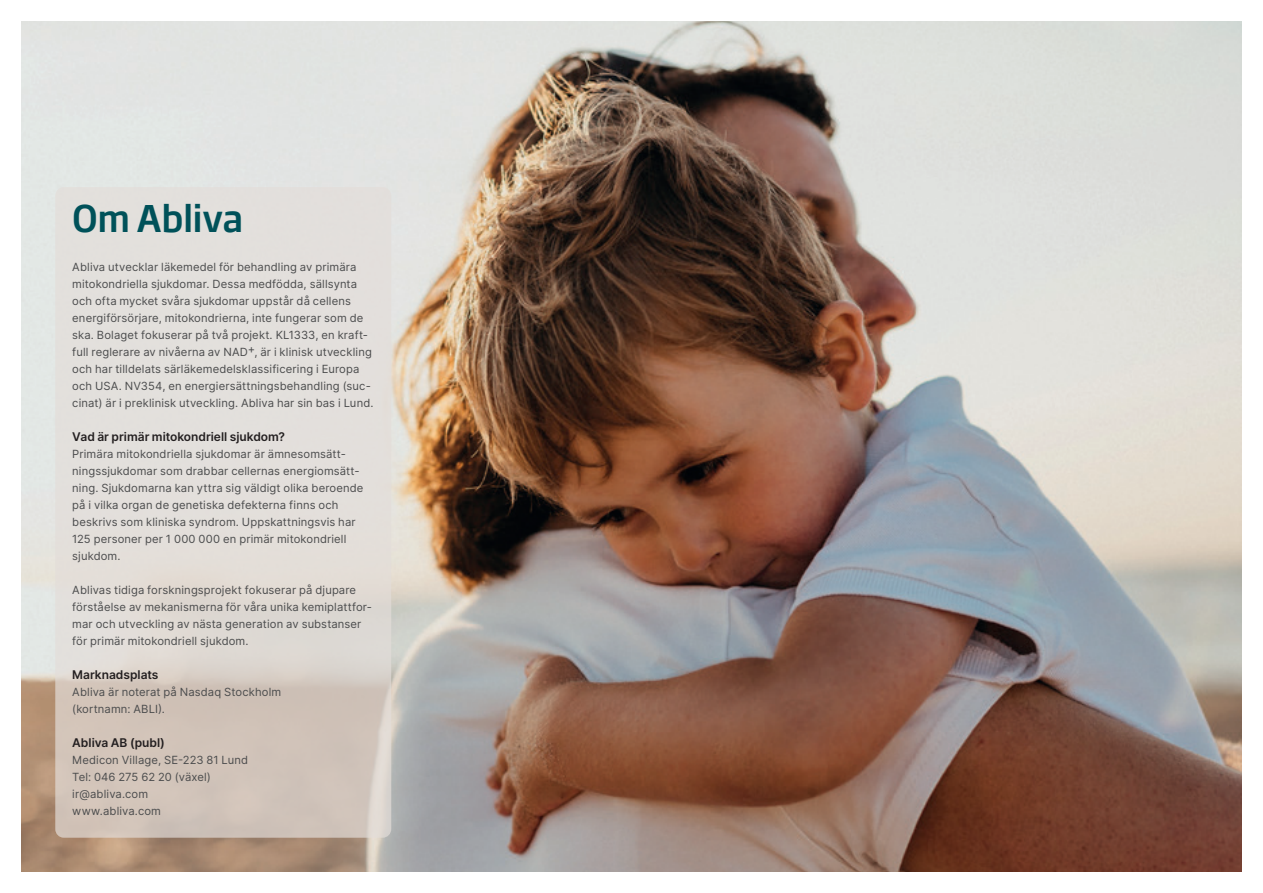
<style>
.page{position:relative;width:1263px;height:893px;background:#fff}
.page>*{position:absolute;margin:0;border:0;box-sizing:border-box;transform-origin:0 0}
.t1{font:500 36px "Soho Gothic Std";letter-spacing:-.015em;color:#005159}
.t2{font:600 12px "Inter";color:#231f20}
.t3{font:11.25px/17px "Inter";letter-spacing:.01em;color:#4b4c4d}
</style>
<div class="page">
<img style="left:21px;top:21px;width:1221px;height:851px">
<svg style="left:55px;top:187px;width:336px;height:651px;background:#ddd7d1"></svg>
<h1 class="t1" style="left:72px;top:196px;width:173px">Om Abliva</h1>
<p class="t3" style="left:72px;top:258px;width:303px">Abliva utvecklar läkemedel för behandling av primära mitokondriella sjukdomar. Dessa medfödda, sällsynta och ofta mycket svåra sjukdomar uppstår då cellens energiförsörjare, mitokondrierna, inte fungerar som de ska. Bolaget fokuserar på två projekt. KL1333, en kraft&shy;full reglerare av nivåerna av NAD+, är i klinisk utveckling och har tilldelats särläkemedelsklassificering i Europa och USA. NV354, en energiersättningsbehandling (suc&shy;cinat) är i preklinisk utveckling. Abliva har sin bas i Lund.</p>
<p class="t2" style="left:72px;top:428px;width:214px">Vad är primär mitokondriell sjukdom?</p>
<p class="t3" style="left:72px;top:445px;width:293px">Primära mitokondriella sjukdomar är ämnesomsätt&shy;ningssjukdomar som drabbar cellernas energiomsätt&shy;ning. Sjukdomarna kan yttra sig väldigt olika beroende på i vilka organ de genetiska defekterna finns och beskrivs som kliniska syndrom. Uppskattningsvis har 125 personer per 1 000 000 en primär mitokondriell sjukdom.</p>
<p class="t3" style="left:72px;top:581px;width:301px">Ablivas tidiga forskningsprojekt fokuserar på djupare förståelse av mekanismerna för våra unika kemiplattfor&shy;mar och utveckling av nästa generation av substanser för primär mitokondriell sjukdom.</p>
<p class="t2" style="left:72px;top:666px;width:88px">Marknadsplats</p>
<p class="t3" style="left:72px;top:683px;width:210px">Abliva är noterat på Nasdaq Stockholm (kortnamn: ABLI).</p>
<p class="t2" style="left:72px;top:734px;width:94px">Abliva AB (publ)</p>
<p class="t3" style="left:72px;top:751px;width:177px">Medicon Village, SE-223 81 Lund<br>Tel: 046 275 62 20 (växel) ir@abliva.com<br>www.abliva.com</p>
</div>
